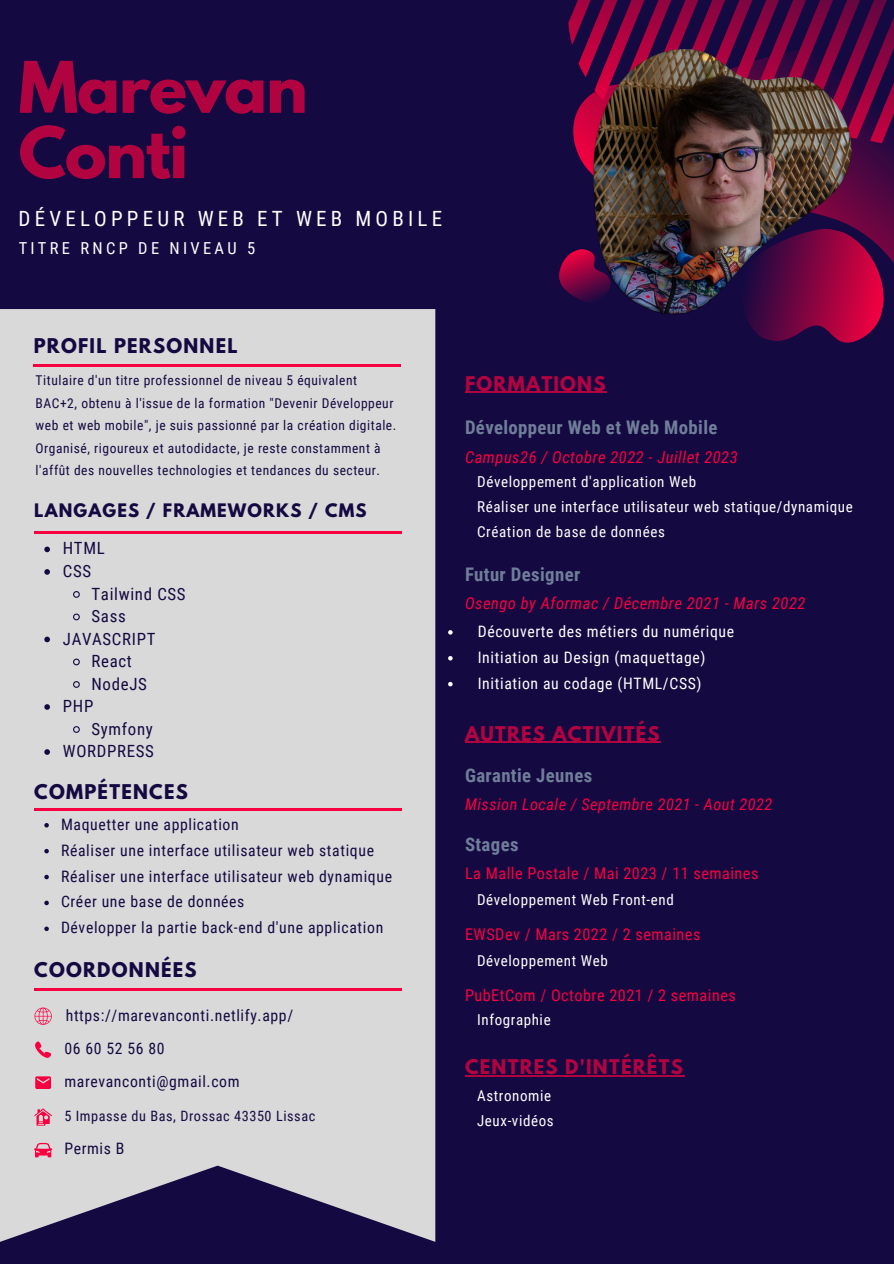
<style>
.page{position:relative;width:894px;height:1264px;background:#fff}
.page>*{position:absolute;margin:0;border:0;box-sizing:border-box;transform-origin:0 0}
.t1{font:700 63px/65.2px "League Spartan";letter-spacing:-.02em;color:#b20341}
.t2{font:21px "Roboto Condensed";letter-spacing:.2em;color:#fff}
.t3{font:700 18.75px "Roboto Condensed";letter-spacing:.02em;color:#6f7e99}
.t4{font:700 18px "League Spartan";letter-spacing:.07em;color:#b20341}
.t5{font:700 18px "League Spartan";letter-spacing:.07em;color:#150941}
.t6{font:16.8px "Roboto Condensed";letter-spacing:.04em;color:#150941}
.t7{font:italic 16.5px "Roboto Condensed";letter-spacing:.03em;color:#f80040}
.t8{font:700 16.5px "League Spartan";letter-spacing:.07em;color:#150941}
.t9{font:16.5px "Roboto Condensed";letter-spacing:.2em;color:#fff}
.t10{font:16.2px "Roboto Condensed";letter-spacing:.03em;color:#f80040}
.t11{font:italic 16.2px "Roboto Condensed";letter-spacing:.03em;color:#f80040}
.t12{font:15.75px "Roboto Condensed";letter-spacing:.04em;color:#150941}
.t13{font:15.75px "Roboto Condensed";letter-spacing:.04em;color:#fff}
.t14{font:15px "Roboto Condensed";letter-spacing:.04em;color:#fff}
.t15{font:14.25px "Roboto Condensed";letter-spacing:.04em;color:#150941}
.t16{font:13.5px/22.5px "Roboto Condensed";letter-spacing:.04em;color:#150941}
</style>
<div class="page">
<div style="left:0;top:0;width:893px;height:1263px;background:#150941"></div>
<svg style="left:568px;top:0;width:325px;height:204px"></svg>
<img style="left:593px;top:49px;width:258px;height:266px">
<svg style="left:726px;top:204px;width:167px;height:139px"></svg>
<svg style="left:559px;top:242px;width:56px;height:69px"></svg>
<div style="left:0;top:309px;width:435px;height:932px;background:#d9d9d9"></div>
<hr style="left:34px;top:364px;width:366px;height:3px;background:#f80040">
<svg style="left:44px;top:546px;width:6px;height:6px"></svg>
<svg style="left:44px;top:569px;width:6px;height:5px"></svg>
<svg style="left:72px;top:590px;width:9px;height:8px"></svg>
<svg style="left:72px;top:612px;width:9px;height:9px"></svg>
<svg style="left:44px;top:636px;width:6px;height:6px"></svg>
<svg style="left:72px;top:657px;width:9px;height:9px"></svg>
<svg style="left:72px;top:680px;width:9px;height:8px"></svg>
<svg style="left:44px;top:704px;width:6px;height:5px"></svg>
<svg style="left:72px;top:725px;width:9px;height:8px"></svg>
<svg style="left:44px;top:749px;width:6px;height:5px"></svg>
<hr style="left:34px;top:531px;width:367px;height:2px;background:#f80040">
<hr style="left:34px;top:808px;width:367px;height:3px;background:#f80040">
<svg style="left:44px;top:823px;width:5px;height:4px"></svg>
<svg style="left:44px;top:848px;width:5px;height:5px"></svg>
<svg style="left:44px;top:874px;width:5px;height:5px"></svg>
<svg style="left:44px;top:900px;width:5px;height:5px"></svg>
<svg style="left:44px;top:926px;width:5px;height:5px"></svg>
<hr style="left:34px;top:988px;width:367px;height:2px;background:#f80040">
<svg style="left:35px;top:1041px;width:16px;height:16px"></svg>
<svg style="left:35px;top:1076px;width:16px;height:12px"></svg>
<svg style="left:34px;top:1108px;width:18px;height:17px"></svg>
<svg style="left:34px;top:1142px;width:18px;height:15px"></svg>
<svg style="left:34px;top:1007px;width:18px;height:18px"></svg>
<hr style="left:465px;top:392px;width:141px;height:1px;background:#b20341">
<svg style="left:448px;top:630px;width:4px;height:4px"></svg>
<svg style="left:448px;top:656px;width:4px;height:4px"></svg>
<svg style="left:448px;top:682px;width:4px;height:4px"></svg>
<hr style="left:465px;top:1075px;width:218px;height:1px;background:#b20341">
<hr style="left:465px;top:741px;width:195px;height:2px;background:#b20341">
<p class="t1" style="left:19px;top:63px;width:290px">Marevan<br>Conti</p>
<p class="t2" style="left:19px;top:206px;width:425px">DÉVELOPPEUR WEB ET WEB MOBILE</p>
<p class="t9" style="left:19px;top:238px;width:238px">TITRE RNCP DE NIVEAU 5</p>
<p class="t5" style="left:34px;top:337px;width:205px">PROFIL PERSONNEL</p>
<p class="t16" style="left:36px;top:369px;width:362px">Titulaire d'un titre professionnel de niveau 5 équivalent BAC+2, obtenu à l'issue de la formation "Devenir Développeur web et web mobile", je suis passionné par la création digitale.<br>Organisé, rigoureux et autodidacte, je reste constamment à l'affût des nouvelles technologies et tendances du secteur.</p>
<p class="t8" style="left:34px;top:502px;width:334px">LANGAGES / FRAMEWORKS / CMS</p>
<p class="t6" style="left:63px;top:539px;width:43px">HTML</p>
<p class="t6" style="left:63px;top:561px;width:30px">CSS</p>
<p class="t6" style="left:91px;top:584px;width:96px">Tailwind CSS</p>
<p class="t6" style="left:91px;top:606px;width:36px">Sass</p>
<p class="t6" style="left:63px;top:629px;width:94px">JAVASCRIPT</p>
<p class="t6" style="left:91px;top:651px;width:42px">React</p>
<p class="t6" style="left:91px;top:674px;width:57px">NodeJS</p>
<p class="t6" style="left:63px;top:696px;width:32px">PHP</p>
<p class="t6" style="left:91px;top:719px;width:63px">Symfony</p>
<p class="t6" style="left:63px;top:741px;width:92px">WORDPRESS</p>
<p class="t5" style="left:34px;top:783px;width:155px">COMPÉTENCES</p>
<p class="t12" style="left:61px;top:815px;width:179px">Maquetter une application</p>
<p class="t12" style="left:61px;top:841px;width:314px">Réaliser une interface utilisateur web statique</p>
<p class="t12" style="left:61px;top:867px;width:332px">Réaliser une interface utilisateur web dynamique</p>
<p class="t12" style="left:61px;top:892px;width:185px">Créer une base de données</p>
<p class="t12" style="left:61px;top:918px;width:324px">Développer la partie back-end d'une application</p>
<p class="t5" style="left:34px;top:961px;width:164px">COORDONNÉES</p>
<p class="t12" style="left:66px;top:1005px;width:229px">https://marevanconti.netlify.app/</p>
<p class="t12" style="left:64px;top:1039px;width:102px">06 60 52 56 80</p>
<p class="t12" style="left:64px;top:1072px;width:177px">marevanconti@gmail.com</p>
<p class="t15" style="left:64px;top:1107px;width:252px">5 Impasse du Bas, Drossac 43350 Lissac</p>
<p class="t12" style="left:64px;top:1139px;width:62px">Permis B</p>
<p class="t4" style="left:465px;top:374px;width:142px">FORMATIONS</p>
<p class="t3" style="left:465px;top:416px;width:254px">Développeur Web et Web Mobile</p>
<p class="t7" style="left:465px;top:447px;width:274px">Campus26 / Octobre 2022 - Juillet 2023</p>
<p class="t14" style="left:477px;top:473px;width:220px">Développement d'application Web</p>
<p class="t14" style="left:477px;top:498px;width:377px">Réaliser une interface utilisateur web statique/dynamique</p>
<p class="t14" style="left:477px;top:523px;width:189px">Création de base de données</p>
<p class="t3" style="left:465px;top:563px;width:117px">Futur Designer</p>
<p class="t7" style="left:465px;top:594px;width:342px">Osengo by Aformac / Décembre 2021 - Mars 2022</p>
<p class="t13" style="left:477px;top:622px;width:258px">Découverte des métiers du numérique</p>
<p class="t13" style="left:477px;top:648px;width:229px">Initiation au Design (maquettage)</p>
<p class="t13" style="left:477px;top:674px;width:225px">Initiation au codage (HTML/CSS)</p>
<p class="t4" style="left:465px;top:724px;width:196px">AUTRES ACTIVITÉS</p>
<p class="t3" style="left:465px;top:764px;width:129px">Garantie Jeunes</p>
<p class="t11" style="left:465px;top:795px;width:309px">Mission Locale / Septembre 2021 - Aout 2022</p>
<p class="t3" style="left:465px;top:833px;width:55px">Stages</p>
<p class="t14" style="left:477px;top:891px;width:198px">Développement Web Front-end</p>
<p class="t10" style="left:465px;top:863px;width:295px">La Malle Postale / Mai 2023 / 11 semaines</p>
<p class="t10" style="left:465px;top:924px;width:237px">EWSDev / Mars 2022 / 2 semaines</p>
<p class="t14" style="left:477px;top:952px;width:132px">Développement Web</p>
<p class="t10" style="left:465px;top:986px;width:272px">PubEtCom / Octobre 2021 / 2 semaines</p>
<p class="t14" style="left:477px;top:1011px;width:75px">Infographie</p>
<p class="t4" style="left:465px;top:1058px;width:219px">CENTRES D'INTÉRÊTS</p>
<p class="t14" style="left:477px;top:1086px;width:75px">Astronomie</p>
<p class="t14" style="left:477px;top:1111px;width:78px">Jeux-vidéos</p>
</div>
